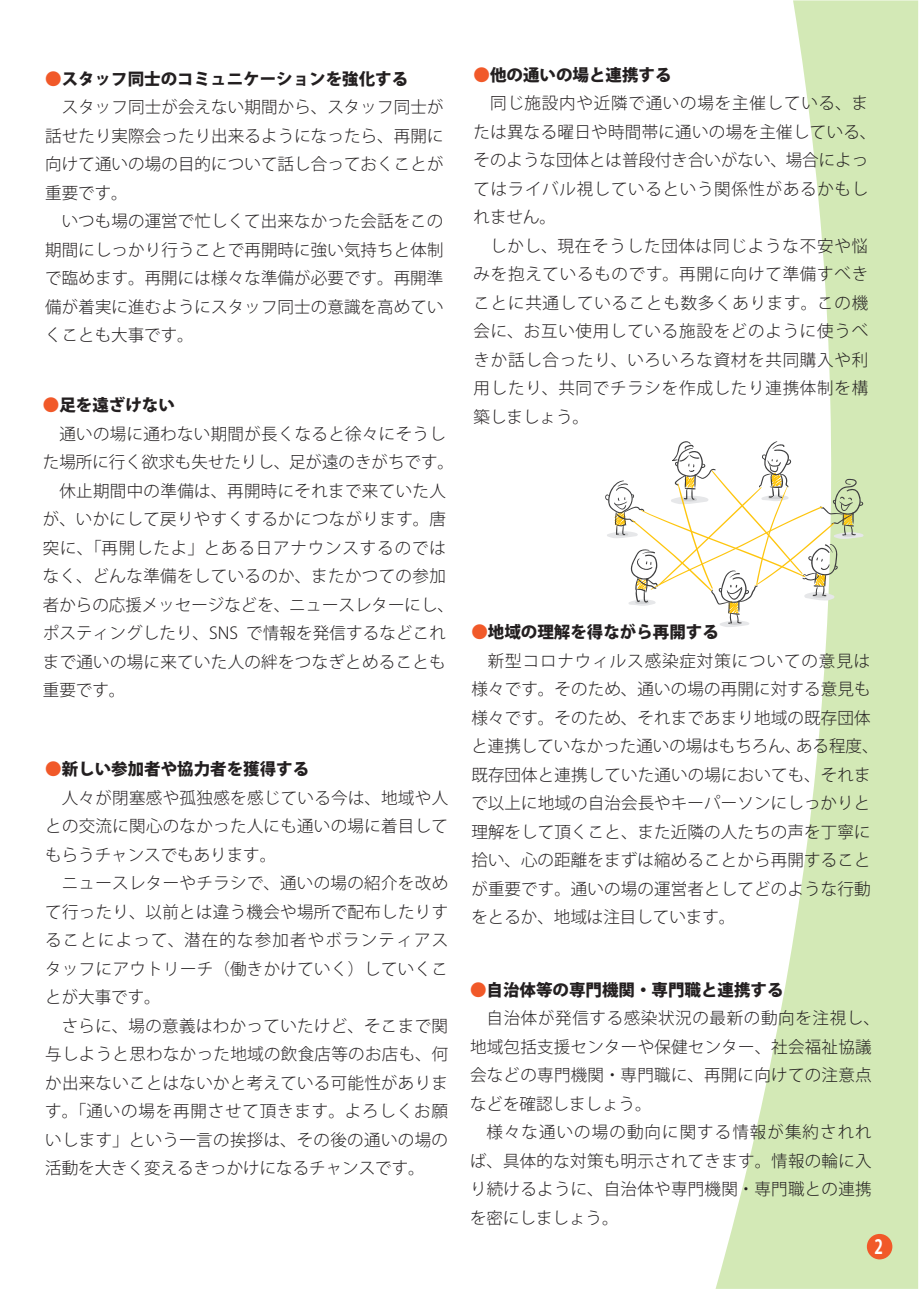
<style>
.page{position:relative;width:920px;height:1290px;background:#fff}
.page>*{position:absolute;margin:0;border:0;box-sizing:border-box;transform-origin:0 0}
.t1{font:700 19.5px "Koz Go Pr 6 N";color:#fff;scale:.76 1}
.t2{font:300 16.5px/28.5px "Koz Go Pr 6 N";letter-spacing:.02em;color:#231f20}
.t3{font:300 16.5px/28.5px "Koz Go Pr 6 N";letter-spacing:.045em;color:#231f20}
.s1{font-weight:800;color:#f15929}
.s2{font-weight:800}
.s3{color:#f15929}
</style>
<div class="page">
<svg style="left:715px;top:0;width:203px;height:1289px;fill:#d3e9b6"></svg>
<svg style="left:605px;top:441px;width:262px;height:186px"></svg>
<div style="left:867px;top:1234px;width:25px;height:25px;background:#f15929;border-radius:50%"></div>
<p class="t2" style="left:45px;top:65px;width:400px"><span class="s1">●</span><span class="s2">スタッフ同士のコミュニケーションを強化する<br></span>　スタッフ同士が会えない期間から、スタッフ同士が話せたり実際会ったり出来るようになったら、再開に向けて通いの場の目的について話し合っておくことが重要です。<br>　いつも場の運営で忙しくて出来なかった会話をこの期間にしっかり行うことで再開時に強い気持ちと体制で臨めます。再開には様々な準備が必要です。再開準備が着実に進むようにスタッフ同士の意識を高めていくことも大事です。</p>
<p class="t2" style="left:43px;top:391px;width:413px"><span class="s1">●</span><span class="s2">足を遠ざけない<br></span>　通いの場に通わない期間が長くなると徐々にそうした場所に行く欲求も失せたりし、足が遠のきがちです。　休止期間中の準備は、再開時にそれまで来ていた人が、いかにして戻りやすくするかにつながります。唐突に、「再開したよ」とある日アナウンスするのではなく、どんな準備をしているのか、またかつての参加者からの応援メッセージなどを、ニュースレターにし、ポスティングしたり、SNS で情報を発信するなどこれまで通いの場に来ていた人の絆をつなぎとめることも重要です。</p>
<p class="t2" style="left:45px;top:755px;width:404px"><span class="s1">●</span><span class="s2">新しい参加者や協力者を獲得する<br></span>　人々が閉塞感や孤独感を感じている今は、地域や人との交流に関心のなかった人にも通いの場に着目してもらうチャンスでもあります。<br>　ニュースレターやチラシで、通いの場の紹介を改めて行ったり、以前とは違う機会や場所で配布したりすることによって、潜在的な参加者やボランティアスタッフにアウトリーチ（働きかけていく）していくことが大事です。<br>　さらに、場の意義はわかっていたけど、そこまで関与しようと思わなかった地域の飲食店等のお店も、何か出来ないことはないかと考えている可能性があります。「通いの場を再開させて頂きます。よろしくお願いします」という一言の挨拶は、その後の通いの場の活動を大きく変えるきっかけになるチャンスです。</p>
<p class="t3" style="left:474px;top:61px;width:404px"><span class="s1">●</span><span class="s2">他の通いの場と連携する<br></span>　同じ施設内や近隣で通いの場を主催している、または異なる曜日や時間帯に通いの場を主催している、そのような団体とは普段付き合いがない、場合によってはライバル視しているという関係性があるかもしれません。<br>　しかし、現在そうした団体は同じような不安や悩みを抱えているものです。再開に向けて準備すべきことに共通していることも数多くあります。この機会に、お互い使用している施設をどのように使うべきか話し合ったり、いろいろな資材を共同購入や利用したり、共同でチラシを作成したり連携体制を構築しましょう。</p>
<p class="t2" style="left:471px;top:618px;width:409px"><span class="s3">●</span><span class="s2">地域の理解を得ながら再開する<br></span>　新型コロナウィルス感染症対策についての意見は様々です。そのため、通いの場の再開に対する意見も様々です。そのため、それまであまり地域の既存団体と連携していなかった通いの場はもちろん、ある程度、既存団体と連携していた通いの場においても、それまで以上に地域の自治会長やキーパーソンにしっかりと理解をして頂くこと、また近隣の人たちの声を丁寧に拾い、心の距離をまずは縮めることから再開することが重要です。通いの場の運営者としてどのような行動をとるか、地域は注目しています。</p>
<p class="t2" style="left:470px;top:976px;width:411px"><span class="s3">●</span><span class="s2">自治体等の専門機関・専門職と連携する<br></span>　自治体が発信する感染状況の最新の動向を注視し、地域包括支援センターや保健センター、社会福祉協議会などの専門機関・専門職に、再開に向けての注意点などを確認しましょう。<br>　様々な通いの場の動向に関する情報が集約されれば、具体的な対策も明示されてきます。情報の輪に入り続けるように、自治体や専門機関・専門職との連携を密にしましょう。</p>
<p class="t1" style="left:874px;top:1235px;width:13px">2</p>
</div>
